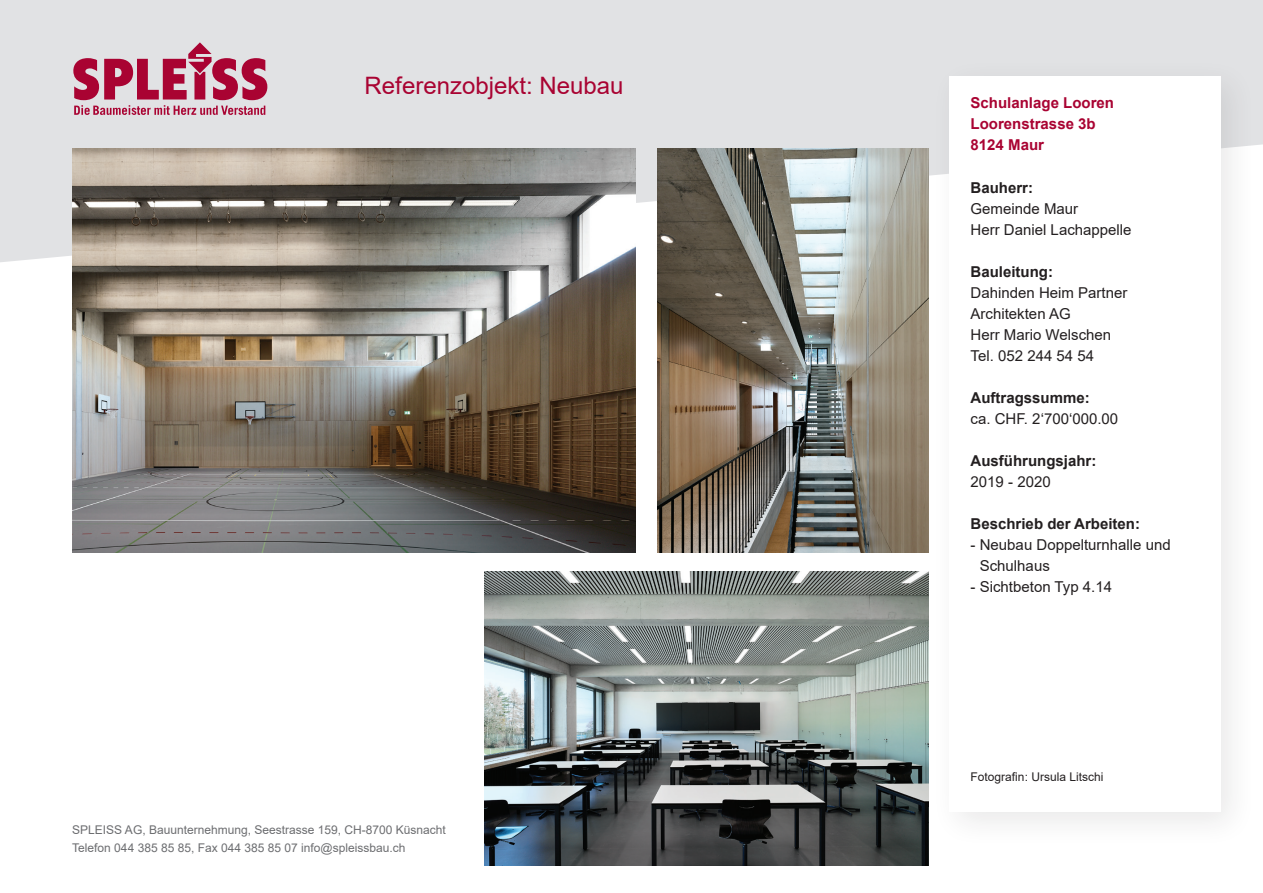
<style>
.page{position:relative;width:1263px;height:893px;background:#fff}
.page>*{position:absolute;margin:0;border:0;box-sizing:border-box;transform-origin:0 0}
.t1{font:24px "Arial";color:#a90332}
.t2{font:15px/21px "Arial";color:#231f20}
.t3{font:700 15px "Arial";color:#231f20}
.t4{font:700 15px/21px "Arial";color:#a90332}
.t5{font:12px/18px "Arial";color:#6c6d70}
.t6{font:12px "Arial";color:#231f20}
</style>
<div class="page">
<div style="left:0;top:0;width:1263px;height:268px;background:#e1e2e4"></div>
<svg style="left:73px;top:42px;width:194px;height:73px;background:#c9869a"></svg>
<div style="left:930px;top:57px;width:328px;height:793px;background:#231f20;opacity:.1"></div>
<div style="left:949px;top:76px;width:271px;height:736px;background:#fff"></div>
<img style="left:72px;top:149px;width:564px;height:404px">
<img style="left:657px;top:149px;width:271px;height:404px">
<img style="left:485px;top:571px;width:443px;height:294px">
<h1 class="t1" style="left:365px;top:69px;width:260px">Referenzobjekt: Neubau</h1>
<p class="t5" style="left:72px;top:820px;width:375px">SPLEISS AG, Bauunternehmung, Seestrasse 159, CH-8700 Küsnacht<br>Telefon 044 385 85 85, Fax 044 385 85 07 info@spleissbau.ch</p>
<p class="t4" style="left:971px;top:93px;width:145px">Schulanlage Looren<br>Loorenstrasse 3b<br>8124 Maur</p>
<p class="t3" style="left:971px;top:177px;width:64px">Bauherr:</p>
<p class="t2" style="left:971px;top:198px;width:162px">Gemeinde Maur<br>Herr Daniel Lachappelle</p>
<p class="t3" style="left:971px;top:261px;width:84px">Bauleitung:</p>
<p class="t2" style="left:971px;top:282px;width:158px">Dahinden Heim Partner<br>Architekten AG<br>Herr Mario Welschen<br>Tel. 052 244 54 54</p>
<p class="t3" style="left:971px;top:387px;width:121px">Auftragssumme:</p>
<p class="t2" style="left:971px;top:408px;width:149px">ca. CHF. 2‘700‘000.00</p>
<p class="t3" style="left:971px;top:450px;width:127px">Ausführungsjahr:</p>
<p class="t2" style="left:971px;top:471px;width:82px">2019 - 2020</p>
<p class="t3" style="left:971px;top:513px;width:171px">Beschrieb der Arbeiten:</p>
<p class="t2" style="left:980px;top:534px;width:192px;text-indent:-9px">- Neubau Doppelturnhalle und<br>Schulhaus</p>
<p class="t2" style="left:971px;top:576px;width:143px">- Sichtbeton Typ 4.14</p>
<p class="t6" style="left:971px;top:768px;width:134px">Fotografin: Ursula Litschi</p>
</div>
